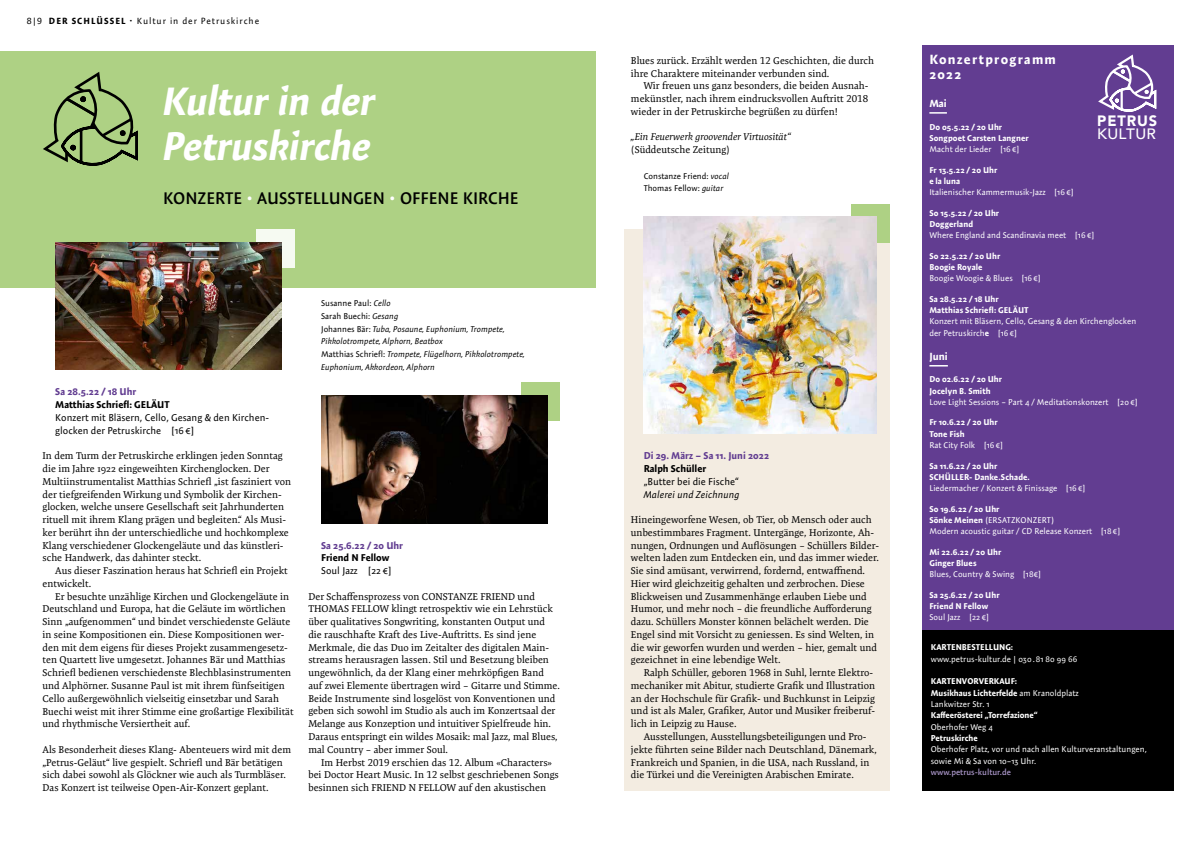
<style>
.page{position:relative;width:1191px;height:842px;background:#fff}
.page>*{position:absolute;margin:0;border:0;box-sizing:border-box;transform-origin:0 0}
.t1{font:italic 700 40px/45px "Expo Sans Pro";letter-spacing:-.005em;color:#fff}
.t2{font:600 17px "Expo Sans Pro";color:#000}
.t3{font:900 14.9px "Avenir";letter-spacing:.06em;color:#fff}
.t4{font:500 14.9px "Avenir";letter-spacing:.025em;color:#fff}
.t5{font:700 13.5px/15.6px "Expo Sans Pro";letter-spacing:.095em;color:#fff}
.t6{font:700 10.5px "Expo Sans Pro";color:#fff}
.t7{font:10px/12.8px "Expo Serif Pro";color:#000}
.t8{font:10px/12.8px "Expo Sans Pro";color:#000}
.t9{font:700 10px "Expo Sans Pro";color:#623d91}
.t10{font:700 10px "Expo Sans Pro";color:#000}
.t11{font:italic 10px "Expo Serif Pro";color:#000}
.t12{font:italic 10px "Expo Sans Pro";color:#000}
.t13{font:9px "Expo Sans Pro";letter-spacing:.1em;color:#000}
.t14{font:8.5px/11.3px "Expo Sans Pro";color:#fff}
.t15{font:700 8.5px/11.3px "Expo Sans Pro";letter-spacing:.005em;color:#fff}
.t16{font:italic 8.5px/12.8px "Expo Sans Pro";color:#000}
.t17{font:8.5px/12.8px "Expo Sans Pro";color:#000}
.t18{font:600 8.5px "Expo Sans Pro";color:#a894c6}
.s1{font-weight:700}
.s2{color:#fff}
.s3{font-style:normal}
.s4{font-style:italic}
.s5{font-weight:400}
</style>
<div class="page">
<div style="left:624px;top:230px;width:265px;height:561px;background:#f3ece1"></div>
<div style="left:851px;top:204px;width:38px;height:38px;background:#aed184"></div>
<div style="left:0;top:51px;width:595px;height:236px;background:#aed184"></div>
<img style="left:643px;top:217px;width:233px;height:217px">
<div style="left:522px;top:383px;width:38px;height:38px;background:#aed184"></div>
<img style="left:321px;top:395px;width:226px;height:128px">
<div style="left:922px;top:46px;width:252px;height:592px;background:#623d91"></div>
<svg style="left:929px;top:112px;width:18px;height:2px"></svg>
<svg style="left:929px;top:365px;width:19px;height:1px"></svg>
<div style="left:922px;top:631px;width:251px;height:160px;background:#000"></div>
<svg style="left:1098px;top:54px;width:59px;height:58px"></svg>
<div style="left:256px;top:230px;width:38px;height:38px;background:#f6faf2"></div>
<img style="left:55px;top:242px;width:226px;height:128px">
<svg style="left:43px;top:72px;width:95px;height:94px"></svg>
<p class="t13" style="left:27px;top:16px;width:234px">8|9 <span class="s1">DER SCHLÜSSEL ·</span> Kultur in der Petruskirche</p>
<h1 class="t1" style="left:163px;top:78px;width:214px">Kultur in der<br>Petruskirche</h1>
<h2 class="t2" style="left:163px;top:188px;width:357px">KONZERTE <span class="s2">•</span> AUSSTELLUNGEN <span class="s2">•</span> OFFENE KIRCHE</h2>
<p class="t9" style="left:55px;top:386px;width:82px">Sa 28.5.22 / 18 Uhr</p>
<p class="t10" style="left:55px;top:399px;width:116px">Matthias Schriefl: GELÄUT</p>
<p class="t8" style="left:55px;top:411px;width:215px">Konzert mit Bläsern, Cello, Gesang &amp; den Kirchen&shy;glocken der Petruskirche [16€]</p>
<p class="t7" style="left:43px;top:449px;width:250px">In dem Turm der Petruskirche erklingen jeden Sonntag die im Jahre 1922 eingeweihten Kirchenglocken. Der Multiinstrumentalist Matthias Schriefl „ist fasziniert von der tiefgreifenden Wirkung und Symbolik der Kirchen&shy;glocken, welche unsere Gesellschaft seit Jahrhunderten rituell mit ihrem Klang prägen und begleiten.“ Als Musi&shy;ker berührt ihn der unterschiedliche und hochkomplexe Klang verschiedener Glockengeläute und das künstleri&shy;sche Handwerk, das dahinter steckt.</p>
<p class="t7" style="left:43px;top:564px;width:247px;text-indent:13px">Aus dieser Faszination heraus hat Schriefl ein Projekt entwickelt.</p>
<p class="t7" style="left:43px;top:590px;width:253px;text-indent:13px">Er besuchte unzählige Kirchen und Glockengeläute in Deutschland und Europa, hat die Geläute im wörtlichen Sinn „aufgenommen“ und bindet verschiedenste Geläute in seine Kompositionen ein. Diese Kompositionen wer&shy;den mit dem eigens für dieses Projekt zusammengesetz&shy;ten Quartett live umgesetzt. Johannes Bär und Matthias Schriefl bedienen verschiedenste Blechblasinstrumenten und Alphörner. Susanne Paul ist mit ihrem fünfseitigen Cello außergewöhnlich vielseitig einsetzbar und Sarah Buechi weist mit ihrer Stimme eine großartige Flexibilität und rhythmische Versiertheit auf.</p>
<p class="t7" style="left:43px;top:743px;width:250px">Als Besonderheit dieses Klang- Abenteuers wird mit dem „Petrus-Geläut“ live gespielt. Schriefl und Bär betätigen sich dabei sowohl als Glöckner wie auch als Turmbläser.<br>Das Konzert ist teilweise Open-Air-Konzert geplant.</p>
<p class="t16" style="left:321px;top:297px;width:205px"><span class="s3">Susanne Paul:</span> Cello<br><span class="s3">Sarah Buechi:</span> Gesang<br><span class="s3">Johannes Bär:</span> Tuba, Posaune, Euphonium, Trompete, Pikkolotrompete, Alphorn, Beatbox<br><span class="s3">Matthias Schriefl:</span> Trompete, Flügelhorn, Pikkolotrompete, Euphonium, Akkordeon, Alphorn</p>
<p class="t9" style="left:321px;top:539px;width:83px">Sa 25.6.22 / 20 Uhr</p>
<p class="t10" style="left:321px;top:552px;width:70px">Friend N Fellow</p>
<p class="t8" style="left:321px;top:564px;width:72px">Soul Jazz [22€]</p>
<p class="t7" style="left:308px;top:590px;width:253px">Der Schaffensprozess von CONSTANZE FRIEND und THOMAS FELLOW klingt retrospektiv wie ein Lehrstück über qualitatives Songwriting, konstanten Output und die rauschhafte Kraft des Live-Auftritts. Es sind jene Merkmale, die das Duo im Zeitalter des digitalen Main&shy;streams herausragen lassen. Stil und Besetzung bleiben ungewöhnlich, da der Klang einer mehrköpfigen Band auf zwei Elemente übertragen wird – Gitarre und Stimme.<br>Beide Instrumente sind losgelöst von Konventionen und geben sich sowohl im Studio als auch im Konzertsaal der Melange aus Konzeption und intuitiver Spielfreude hin.<br>Daraus entspringt ein wildes Mosaik: mal Jazz, mal Blues, mal Country – aber immer Soul.</p>
<p class="t7" style="left:308px;top:756px;width:252px;text-indent:13px">Im Herbst 2019 erschien das 12. Album «Characters» bei Doctor Heart Music. In 12 selbst geschriebenen Songs besinnen sich FRIEND N FELLOW auf den akustischen</p>
<p class="t7" style="left:631px;top:54px;width:245px">Blues zurück. Erzählt werden 12 Geschichten, die durch ihre Charaktere miteinander verbunden sind.</p>
<p class="t7" style="left:631px;top:79px;width:239px;text-align:justify;text-indent:13px">Wir freuen uns ganz besonders, die beiden Ausnah&shy;mekünstler, nach ihrem eindrucksvollen Auftritt 2018 wieder in der Petruskirche begrüßen zu dürfen!</p>
<p class="t11" style="left:631px;top:131px;width:161px">„Ein Feuerwerk groovender Virtuosität“</p>
<p class="t7" style="left:631px;top:143px;width:101px">(Süddeutsche Zeitung)</p>
<p class="t17" style="left:643px;top:169px;width:87px">Constanze Friend: <span class="s4">vocal<br></span>Thomas Fellow: <span class="s4">guitar</span></p>
<p class="t9" style="left:643px;top:450px;width:127px">Di 29. März – Sa 11. Juni 2022</p>
<p class="t10" style="left:643px;top:462px;width:64px">Ralph Schüller</p>
<p class="t8" style="left:643px;top:475px;width:97px">„Butter bei die Fische“</p>
<p class="t12" style="left:643px;top:488px;width:97px">Malerei und Zeichnung</p>
<p class="t7" style="left:631px;top:513px;width:250px">Hineingeworfene Wesen, ob Tier, ob Mensch oder auch unbestimmbares Fragment. Untergänge, Horizonte, Ah&shy;nungen, Ordnungen und Auflösungen – Schüllers Bilder&shy;welten laden zum Entdecken ein, und das immer wieder.<br>Sie sind amüsant, verwirrend, fordernd, entwaffnend.<br>Hier wird gleichzeitig gehalten und zerbrochen. Diese Blickweisen und Zusammenhänge erlauben Liebe und Humor, und mehr noch – die freundliche Aufforderung dazu. Schüllers Monster können belächelt werden. Die Engel sind mit Vorsicht zu geniessen. Es sind Welten, in die wir geworfen wurden und werden – hier, gemalt und gezeichnet in eine lebendige Welt.</p>
<p class="t7" style="left:631px;top:666px;width:246px;text-indent:13px">Ralph Schüller, geboren 1968 in Suhl, lernte Elektro&shy;mechaniker mit Abitur, studierte Grafik und Illustration an der Hochschule für Grafik- und Buchkunst in Leipzig und ist als Maler, Grafiker, Autor und Musiker freiberuf&shy;lich in Leipzig zu Hause.</p>
<p class="t7" style="left:631px;top:730px;width:247px;text-indent:13px">Ausstellungen, Ausstellungsbeteiligungen und Pro&shy;jekte führten seine Bilder nach Deutschland, Dänemark, Frankreich und Spanien, in die USA, nach Russland, in die Türkei und die Vereinigten Arabischen Emirate.</p>
<h3 class="t5" style="left:929px;top:51px;width:128px">Konzertprogramm<br>2022</h3>
<p class="t6" style="left:929px;top:97px;width:19px">Mai</p>
<p class="t15" style="left:929px;top:121px;width:101px">Do 05.5.22 / 20 Uhr<br>Songpoet Carsten Langner</p>
<p class="t14" style="left:929px;top:144px;width:92px">Macht der Lieder [16€]</p>
<p class="t15" style="left:929px;top:164px;width:69px">Fr 13.5.22 / 20 Uhr e la luna</p>
<p class="t14" style="left:929px;top:187px;width:146px">Italienischer Kammermusik-Jazz [16€]</p>
<p class="t15" style="left:929px;top:207px;width:71px">So 15.5.22 / 20 Uhr<br>Doggerland</p>
<p class="t14" style="left:929px;top:230px;width:167px">Where England and Scandinavia meet [16€]</p>
<p class="t15" style="left:929px;top:250px;width:72px">So 22.5.22 / 20 Uhr<br>Boogie Royale</p>
<p class="t14" style="left:929px;top:273px;width:113px">Boogie Woogie &amp; Blues [16€]</p>
<p class="t15" style="left:929px;top:293px;width:101px">Sa 28.5.22 / 18 Uhr<br>Matthias Schriefl: GELÄUT</p>
<p class="t14" style="left:929px;top:316px;width:208px">Konzert mit Bläsern, Cello, Gesang &amp; den Kirchenglocken der Petruskirch<span class="s1">e</span> [16€]</p>
<p class="t6" style="left:929px;top:350px;width:20px">Juni</p>
<p class="t15" style="left:929px;top:374px;width:74px">Do 02.6.22 / 20 Uhr<br>Jocelyn B. Smith</p>
<p class="t14" style="left:929px;top:396px;width:210px">Love Light Sessions – Part 4 / Meditationskonzert [20€]</p>
<p class="t15" style="left:929px;top:417px;width:70px">Fr 10.6.22 / 20 Uhr<br>Tone Fish</p>
<p class="t14" style="left:929px;top:439px;width:75px">Rat City Folk [16€]</p>
<p class="t15" style="left:929px;top:460px;width:102px">Sa 11.6.22 / 20 Uhr<br>SCHÜLLER- Danke.Schade.</p>
<p class="t14" style="left:929px;top:482px;width:158px">Liedermacher / Konzert &amp; Finissage [16€]</p>
<p class="t14" style="left:929px;top:503px;width:192px"><span class="s1">So 19.6.22 / 20 Uhr<br>Sönke Meinen</span> (ERSATZKONZERT)<br>Modern acoustic guitar / CD Release Konzert [18€]</p>
<p class="t15" style="left:929px;top:546px;width:73px">Mi 22.6.22 / 20 Uhr<br>Ginger Blues</p>
<p class="t14" style="left:929px;top:568px;width:113px">Blues, Country &amp; Swing [18€]</p>
<p class="t15" style="left:929px;top:589px;width:72px">Sa 25.6.22 / 20 Uhr<br>Friend N Fellow</p>
<p class="t14" style="left:929px;top:611px;width:61px">Soul Jazz [22€]</p>
<p class="t15" style="left:930px;top:642px;width:84px">KARTENBESTELLUNG:</p>
<p class="t14" style="left:930px;top:653px;width:148px">www.petrus-kultur.de | 030.81 80 99 66</p>
<p class="t15" style="left:930px;top:676px;width:150px">KARTENVORVERKAUF:<br>Musikhaus Lichterfelde <span class="s5">am Kranoldplatz<br>Lankwitzer Str. 1</span></p>
<p class="t15" style="left:930px;top:710px;width:108px">Kaffeerösterei „Torrefazione“</p>
<p class="t14" style="left:930px;top:721px;width:64px">Oberhofer Weg 4</p>
<p class="t15" style="left:930px;top:732px;width:49px">Petruskirche</p>
<p class="t14" style="left:930px;top:744px;width:217px">Oberhofer Platz, vor und nach allen Kulturveranstaltungen, sowie Mi &amp; Sa von 10–13 Uhr.</p>
<p class="t18" style="left:930px;top:767px;width:82px">www.petrus-kultur.de</p>
<h3 class="t3" style="left:1097px;top:108px;width:61px">PETRUS</h3>
<h3 class="t4" style="left:1097px;top:121px;width:60px">KULTUR</h3>
</div>
